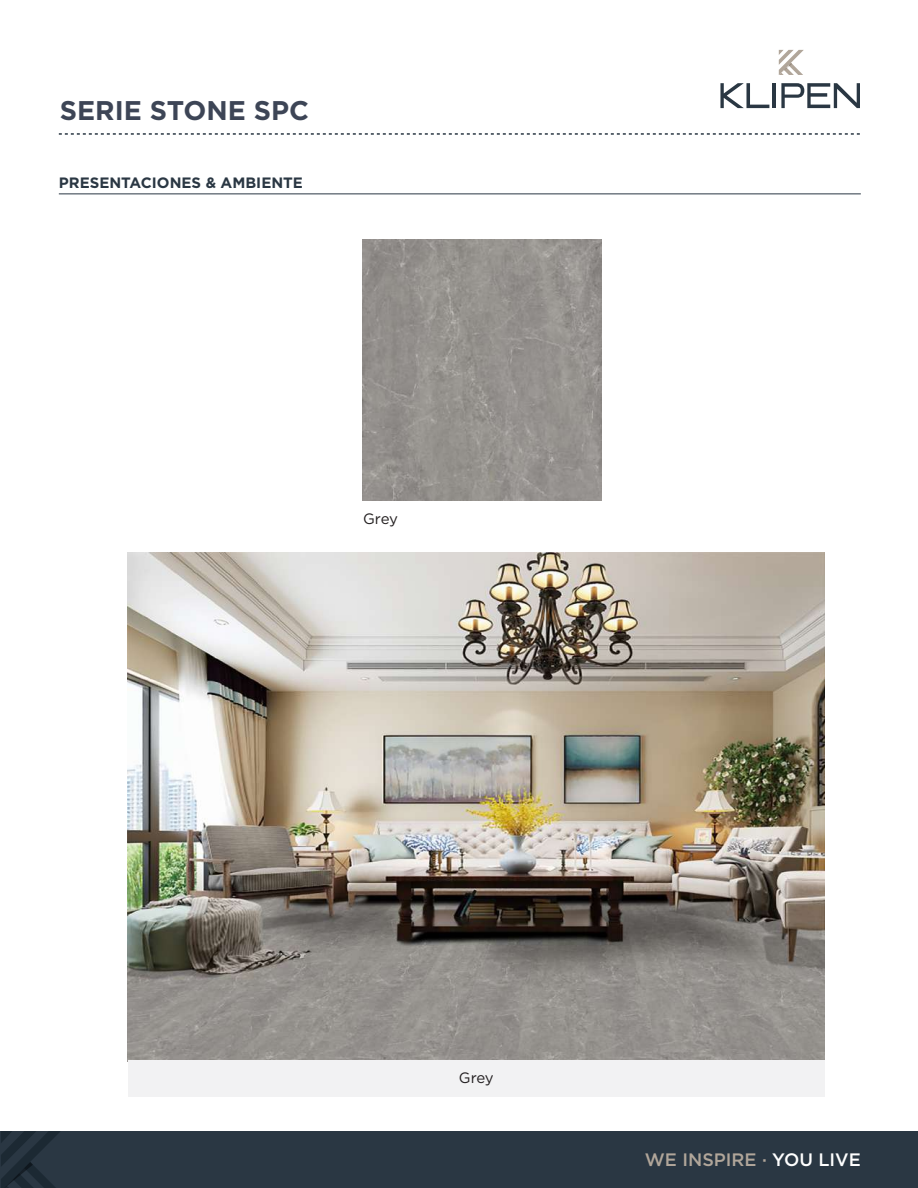
<style>
.page{position:relative;width:918px;height:1188px;background:#fff}
.page>*{position:absolute;margin:0;border:0;box-sizing:border-box;transform-origin:0 0}
.t1{font:700 27px "Gotham";color:#3d4556}
.t2{font:500 18px "Gotham";color:#b1a69a}
.t3{font:700 15px "Gotham";color:#2a3743}
.t4{font:15px "Gotham";letter-spacing:-.02em;color:#221e1f}
.s1{color:#fff}
</style>
<div class="page">
<div style="left:1px;top:1131px;width:917px;height:57px;background:#2a3743"></div>
<svg style="left:1px;top:1131px;width:59px;height:57px"></svg>
<hr style="left:59px;top:194px;width:802px;height:1px;background:#2a3743">
<svg style="left:59px;top:133px;width:801px;height:2px"></svg>
<svg style="left:720px;top:83px;width:49px;height:25px"></svg>
<hr style="left:772px;top:83px;width:4px;height:25px;background:#2a3743">
<svg style="left:781px;top:83px;width:79px;height:25px"></svg>
<svg style="left:779px;top:50px;width:25px;height:25px"></svg>
<img style="left:363px;top:240px;width:239px;height:261px">
<img style="left:128px;top:553px;width:697px;height:507px">
<div style="left:128px;top:1060px;width:697px;height:36px;background:#f2f2f3"></div>
<h1 class="t1" style="left:60px;top:93px;width:251px">SERIE STONE SPC</h1>
<p class="t3" style="left:59px;top:173px;width:246px">PRESENTACIONES &amp; AMBIENTE</p>
<p class="t4" style="left:363px;top:509px;width:36px">Grey</p>
<p class="t4" style="left:459px;top:1068px;width:36px">Grey</p>
<p class="t2" style="left:645px;top:1148px;width:217px">WE INSPIRE · <span class="s1">YOU LIVE</span></p>
</div>
